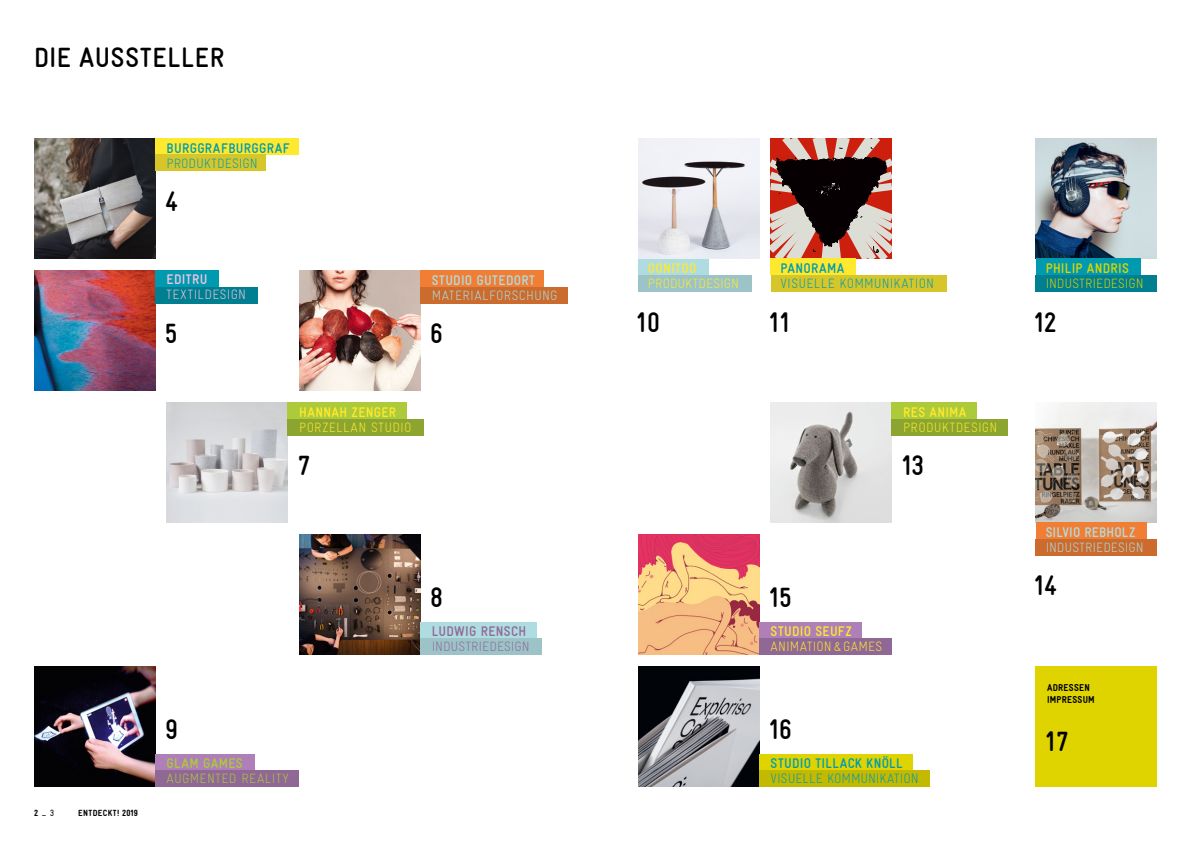
<style>
.page{position:relative;width:1191px;height:842px;background:#fff}
.page>*{position:absolute;margin:0;border:0;box-sizing:border-box;transform-origin:0 0}
.t1{font:28px "Gravur Condensed Bold CE";letter-spacing:.005em;color:#000}
.t2{font:28px "Gravur Condensed Bold CE";letter-spacing:.025em;color:#000}
.t3{font:14px "Gravur Condensed Bold CE";letter-spacing:.03em;color:#009ab0}
.t4{font:14px "Gravur Condensed Bold CE";letter-spacing:.03em;color:#ffe92e}
.t5{font:14px "Gravur Condensed Bold CE";letter-spacing:.015em;color:#afdce0}
.t6{font:14px "Gravur Condensed Bold CE";letter-spacing:.025em;color:#906895}
.t7{font:14px "Gravur Condensed Bold CE";letter-spacing:.015em;color:#dfd400}
.t8{font:14px "Gravur Condensed Bold CE";letter-spacing:.03em;color:#acca3a}
.t9{font:14px "Gravur Condensed Bold CE";letter-spacing:.03em;color:#f7c5dd}
.t10{font:13.5px "Gravur Condensed Light CE";letter-spacing:.005em;color:#009ab0}
.t11{font:13.5px "Gravur Condensed Light CE";letter-spacing:.02em;color:#ffe92e}
.t12{font:13.5px "Gravur Condensed Light CE";letter-spacing:.015em;color:#afdce0}
.t13{font:13.5px "Gravur Condensed Light CE";letter-spacing:.035em;color:#acca3a}
.t14{font:13.5px "Gravur Condensed Light CE";letter-spacing:-.005em;color:#906895}
.t15{font:13.5px "Gravur Condensed Light CE";letter-spacing:-.005em;color:#dfd400}
.t16{font:13.5px "Gravur Condensed Light CE";letter-spacing:-.005em;color:#afdce0}
.t17{font:13.5px "Gravur Condensed Light CE";letter-spacing:-.005em;color:#ffe92e}
.t18{font:13.5px "Gravur Condensed Light CE";letter-spacing:.035em;color:#f7c5dd}
.t19{font:10px/12px "Gravur Condensed Black CE";letter-spacing:.025em;color:#000}
.t20{font:9px "Gravur Condensed Black CE";letter-spacing:.04em;color:#000}
.t21{font:9px "Gravur Condensed Reg CE";color:#000}
.s1{font-family:"Gravur Condensed Black CE"}
</style>
<div class="page">
<div style="left:1035px;top:667px;width:122px;height:120px;background:#dfd400"></div>
<img style="left:34px;top:667px;width:121px;height:120px">
<div style="left:155px;top:754px;width:99px;height:16px;background:#af7fb7"></div>
<div style="left:155px;top:770px;width:144px;height:17px;background:#906895"></div>
<img style="left:299px;top:535px;width:121px;height:120px">
<div style="left:420px;top:622px;width:116px;height:16px;background:#afdce0"></div>
<div style="left:420px;top:638px;width:122px;height:17px;background:#9cc4c8"></div>
<div style="left:638px;top:259px;width:71px;height:16px;background:#afdce0"></div>
<div style="left:638px;top:275px;width:113px;height:16px;background:#9cc4c8"></div>
<img style="left:638px;top:667px;width:121px;height:120px">
<img style="left:34px;top:271px;width:121px;height:120px">
<img style="left:34px;top:139px;width:121px;height:120px">
<img style="left:638px;top:139px;width:121px;height:120px">
<img style="left:638px;top:535px;width:121px;height:120px">
<img style="left:167px;top:403px;width:121px;height:120px">
<img style="left:770px;top:403px;width:121px;height:120px">
<img style="left:299px;top:271px;width:121px;height:120px">
<svg style="left:770px;top:139px;width:121px;height:120px"></svg>
<img style="left:1035px;top:139px;width:122px;height:120px">
<img style="left:1035px;top:403px;width:122px;height:120px">
<div style="left:155px;top:271px;width:64px;height:16px;background:#009ab0"></div>
<div style="left:155px;top:287px;width:102px;height:16px;background:#007f90"></div>
<div style="left:155px;top:139px;width:144px;height:16px;background:#ffe92e"></div>
<div style="left:155px;top:155px;width:111px;height:16px;background:#d7c62a"></div>
<div style="left:288px;top:403px;width:119px;height:16px;background:#acca3a"></div>
<div style="left:288px;top:419px;width:136px;height:16px;background:#8ba530"></div>
<div style="left:420px;top:271px;width:124px;height:16px;background:#f07e35"></div>
<div style="left:420px;top:287px;width:148px;height:16px;background:#cb6b2d"></div>
<div style="left:770px;top:259px;width:85px;height:16px;background:#ffe92e"></div>
<div style="left:770px;top:275px;width:176px;height:16px;background:#d7c62a"></div>
<div style="left:1035px;top:259px;width:105px;height:16px;background:#009ab0"></div>
<div style="left:1035px;top:275px;width:122px;height:16px;background:#007f90"></div>
<div style="left:891px;top:403px;width:86px;height:16px;background:#acca3a"></div>
<div style="left:891px;top:419px;width:117px;height:16px;background:#8ba530"></div>
<div style="left:759px;top:622px;width:102px;height:16px;background:#af7fb7"></div>
<div style="left:759px;top:638px;width:132px;height:17px;background:#906895"></div>
<div style="left:1035px;top:523px;width:111px;height:16px;background:#f07e35"></div>
<div style="left:1035px;top:539px;width:122px;height:16px;background:#cb6b2d"></div>
<div style="left:759px;top:754px;width:153px;height:16px;background:#dfd400"></div>
<div style="left:759px;top:770px;width:170px;height:17px;background:#c3b900"></div>
<h1 class="t2" style="left:34px;top:42px;width:192px">DIE AUSSTELLER</h1>
<p class="t3" style="left:167px;top:140px;width:124px">BURGGRAFBURGGRAF</p>
<p class="t10" style="left:167px;top:155px;width:93px">PRODUKTDESIGN</p>
<h1 class="t1" style="left:165px;top:186px;width:15px">4</h1>
<p class="t9" style="left:167px;top:272px;width:42px">EDITRU</p>
<p class="t18" style="left:167px;top:287px;width:81px">TEXTILDESIGN</p>
<h1 class="t1" style="left:165px;top:317px;width:14px">5</h1>
<p class="t5" style="left:432px;top:272px;width:105px">STUDIO GUTEDORT</p>
<p class="t12" style="left:432px;top:287px;width:127px">MATERIALFORSCHUNG</p>
<h1 class="t1" style="left:430px;top:318px;width:14px">6</h1>
<p class="t4" style="left:299px;top:404px;width:98px">HANNAH ZENGER</p>
<p class="t11" style="left:299px;top:419px;width:114px">PORZELLAN STUDIO</p>
<h1 class="t1" style="left:298px;top:449px;width:14px">7</h1>
<p class="t21" style="left:34px;top:808px;width:22px"><span class="s1">2</span> _ 3</p>
<p class="t20" style="left:78px;top:808px;width:61px">ENTDECKT! 2019</p>
<h1 class="t1" style="left:165px;top:713px;width:14px">9</h1>
<p class="t8" style="left:167px;top:755px;width:78px">GLAM GAMES</p>
<p class="t13" style="left:167px;top:770px;width:124px">AUGMENTED REALITY</p>
<h1 class="t1" style="left:430px;top:581px;width:14px">8</h1>
<p class="t6" style="left:432px;top:623px;width:96px">LUDWIG RENSCH</p>
<p class="t14" style="left:432px;top:638px;width:100px">INDUSTRIEDESIGN</p>
<p class="t4" style="left:648px;top:260px;width:50px">OONITOO</p>
<p class="t17" style="left:648px;top:275px;width:93px">PRODUKTDESIGN</p>
<p class="t3" style="left:780px;top:260px;width:65px">PANORAMA</p>
<p class="t10" style="left:780px;top:275px;width:155px">VISUELLE KOMMUNIKATION</p>
<p class="t7" style="left:1045px;top:260px;width:85px">PHILIP ANDRIS</p>
<p class="t15" style="left:1045px;top:275px;width:100px">INDUSTRIEDESIGN</p>
<h1 class="t1" style="left:635px;top:307px;width:26px">10</h1>
<h1 class="t1" style="left:767px;top:307px;width:25px">11</h1>
<h1 class="t1" style="left:1033px;top:307px;width:25px">12</h1>
<p class="t4" style="left:903px;top:404px;width:65px">RES ANIMA</p>
<p class="t11" style="left:903px;top:419px;width:96px">PRODUKTDESIGN</p>
<h1 class="t1" style="left:900px;top:450px;width:25px">13</h1>
<h1 class="t1" style="left:767px;top:582px;width:26px">15</h1>
<p class="t4" style="left:770px;top:623px;width:83px">STUDIO SEUFZ</p>
<p class="t11" style="left:770px;top:638px;width:113px">ANIMATION&amp; GAMES</p>
<h1 class="t1" style="left:767px;top:714px;width:26px">16</h1>
<p class="t3" style="left:770px;top:755px;width:134px">STUDIO TILLACK KNÖLL</p>
<p class="t10" style="left:770px;top:770px;width:149px">VISUELLE KOMMUNIKATION</p>
<p class="t5" style="left:1045px;top:524px;width:91px">SILVIO REBHOLZ</p>
<p class="t16" style="left:1045px;top:539px;width:100px">INDUSTRIEDESIGN</p>
<h1 class="t1" style="left:1033px;top:570px;width:26px">14</h1>
<p class="t19" style="left:1047px;top:681px;width:49px">ADRESSEN<br>IMPRESSUM</p>
<h1 class="t1" style="left:1044px;top:726px;width:26px">17</h1>
</div>
